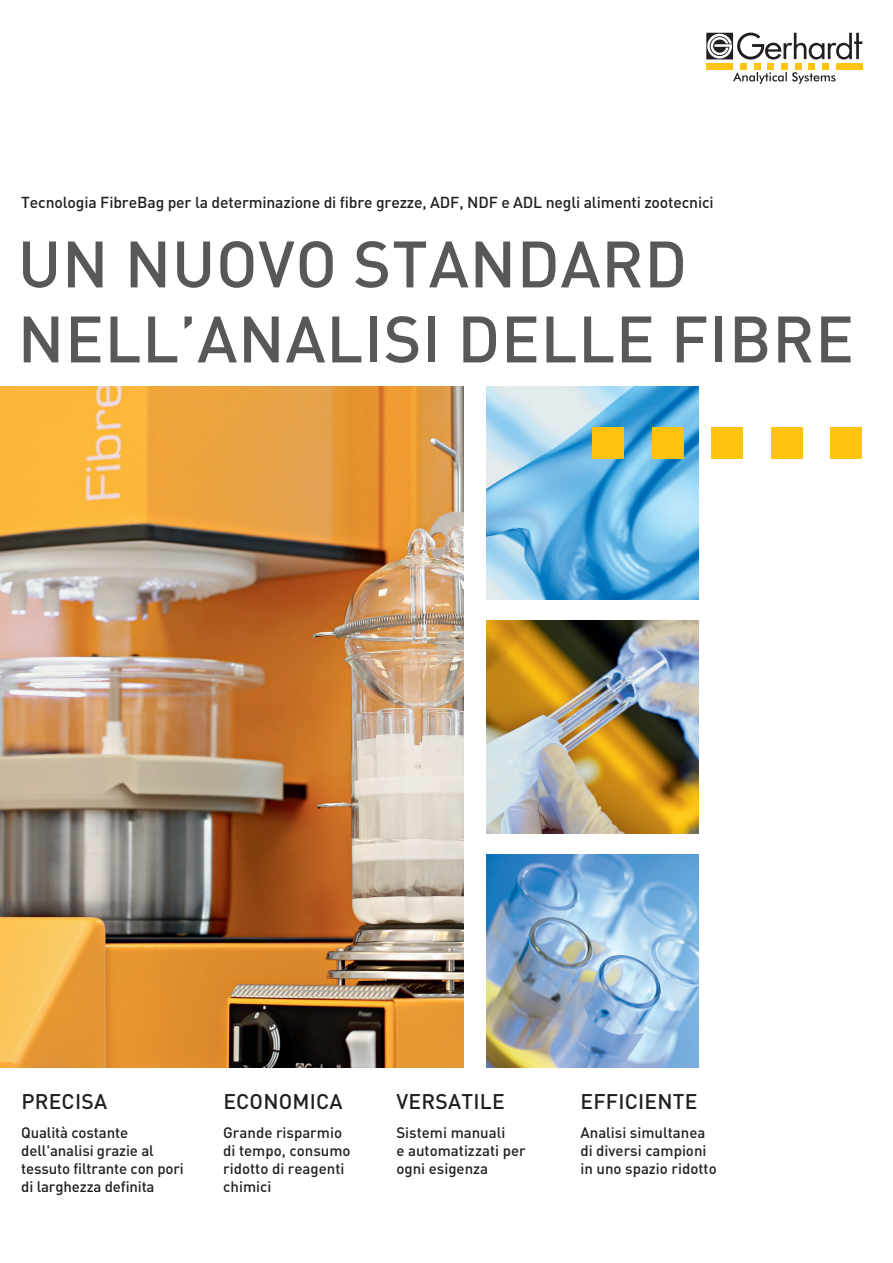
<style>
.page{position:relative;width:893px;height:1263px;background:#fff}
.page>*{position:absolute;margin:0;border:0;box-sizing:border-box;transform-origin:0 0}
.t1{font:500 64.5px/75px "DINOT";letter-spacing:.01em;color:#57585a}
.t2{font:500 21px "DINOT";letter-spacing:.01em;color:#231f20}
.t3{font:500 15.75px "DINOT";letter-spacing:-.01em;color:#231f20}
.t4{font:500 15px/18px "DINOT";color:#231f20}
</style>
<div class="page">
<svg style="left:706px;top:33px;width:156px;height:27px"></svg>
<div style="left:740px;top:63px;width:7px;height:7px;background:#fec210"></div>
<div style="left:754px;top:63px;width:6px;height:7px;background:#fec210"></div>
<div style="left:767px;top:63px;width:7px;height:7px;background:#fec210"></div>
<div style="left:781px;top:63px;width:7px;height:7px;background:#fec210"></div>
<div style="left:795px;top:63px;width:6px;height:7px;background:#fec210"></div>
<div style="left:808px;top:63px;width:7px;height:7px;background:#fec210"></div>
<div style="left:822px;top:63px;width:7px;height:7px;background:#fec210"></div>
<div style="left:836px;top:63px;width:26px;height:7px;background:#fec210"></div>
<div style="left:706px;top:63px;width:27px;height:7px;background:#fec210"></div>
<svg style="left:733px;top:72px;width:102px;height:12px"></svg>
<img style="left:0;top:387px;width:463px;height:680px">
<img style="left:487px;top:855px;width:211px;height:212px">
<img style="left:487px;top:387px;width:211px;height:213px">
<img style="left:487px;top:621px;width:211px;height:212px">
<div style="left:592px;top:427px;width:32px;height:32px;background:#fec210"></div>
<div style="left:652px;top:427px;width:32px;height:32px;background:#fec210"></div>
<div style="left:711px;top:427px;width:32px;height:32px;background:#fec210"></div>
<div style="left:771px;top:427px;width:32px;height:32px;background:#fec210"></div>
<div style="left:830px;top:427px;width:32px;height:32px;background:#fec210"></div>
<p class="t3" style="left:21px;top:192px;width:694px">Tecnologia FibreBag per la determinazione di fibre grezze, ADF, NDF e ADL negli alimenti zootecnici</p>
<p class="t1" style="left:18px;top:225px;width:838px">UN NUOVO STANDARD<br>NELL’ANALISI DELLE FIBRE</p>
<p class="t2" style="left:21px;top:1088px;width:87px">PRECISA</p>
<p class="t4" style="left:21px;top:1123px;width:164px">Qualità costante dell'analisi grazie al tessuto filtrante con pori di larghezza definita</p>
<p class="t2" style="left:223px;top:1088px;width:121px">ECONOMICA</p>
<p class="t4" style="left:223px;top:1123px;width:129px">Grande risparmio di tempo, consumo ridotto di reagenti chimici</p>
<p class="t2" style="left:397px;top:1088px;width:110px">VERSATILE</p>
<p class="t4" style="left:396px;top:1123px;width:131px">Sistemi manuali<br>e automatizzati per ogni esigenza</p>
<p class="t2" style="left:580px;top:1088px;width:118px">EFFICIENTE</p>
<p class="t4" style="left:580px;top:1123px;width:138px">Analisi simultanea di diversi campioni in uno spazio ridotto</p>
</div>
